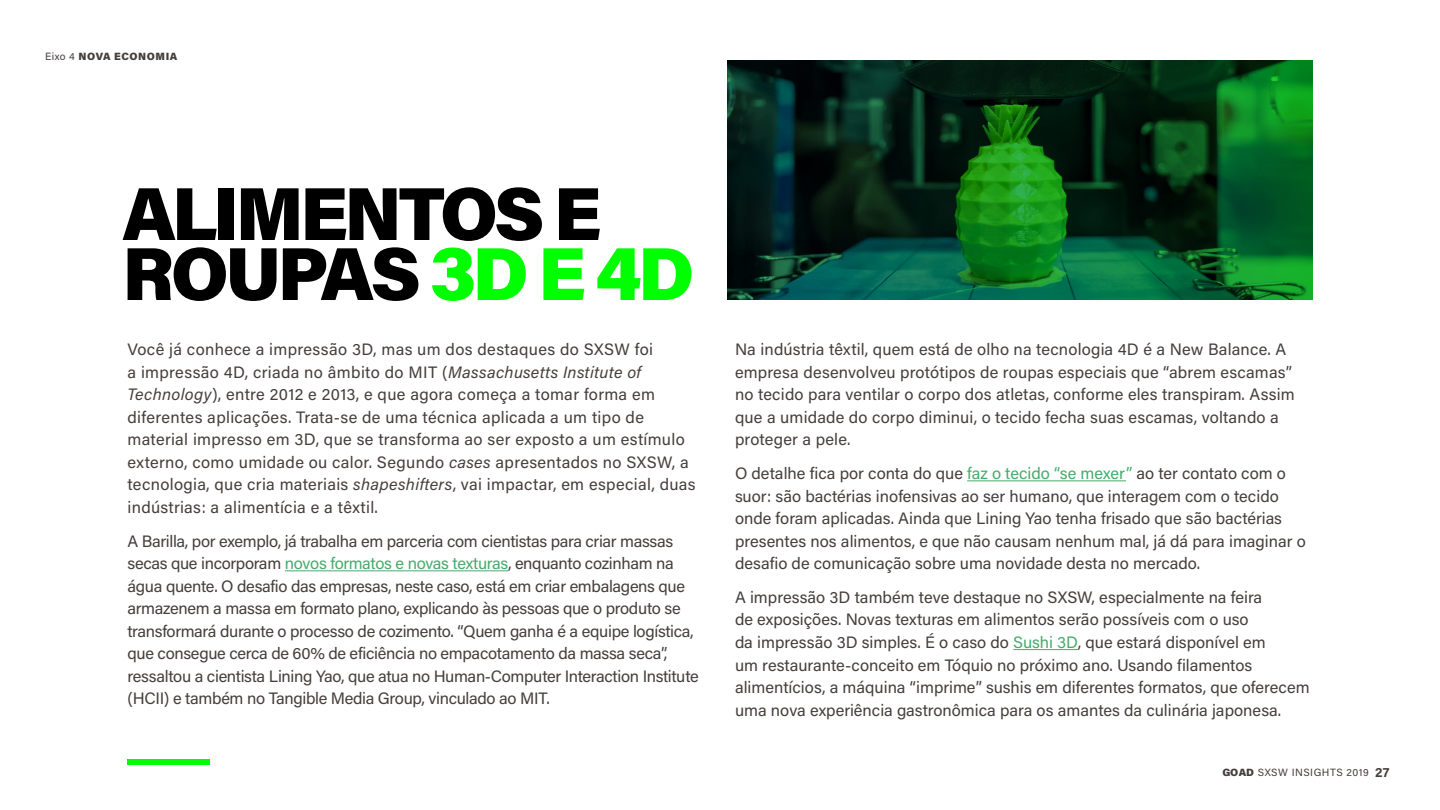
<style>
.page{position:relative;width:1440px;height:810px;background:#fff}
.page>*{position:absolute;margin:0;border:0;box-sizing:border-box;transform-origin:0 0}
.t1{font:900 75px/60px "Acumin Pro";letter-spacing:-.05em;color:#000}
.t2{font:16.5px/22.5px "Acumin Pro";color:#453e3c}
.t3{font:16.5px/22.5px "Acumin Pro";letter-spacing:-.02em;color:#453e3c}
.t4{font:16.5px/22.5px "Acumin Pro";letter-spacing:.02em;color:#453e3c}
.t5{font:10.5px "Acumin Pro";letter-spacing:.05em;color:#453e3c}
.t6{font:900 10.5px "Acumin Pro";letter-spacing:.05em;color:#453e3c}
.s1{font-weight:400}
.s2{color:#0f0}
.s3{font-style:italic}
.s4{color:#47ab6c}
.s5{font-weight:900}
.s6{font-weight:700;font-size:13.5px}
</style>
<div class="page">
<img style="left:728px;top:60px;width:584px;height:240px">
<hr style="left:285px;top:570px;width:223px;height:1px;background:#47ab6c">
<hr style="left:967px;top:480px;width:159px;height:1px;background:#47ab6c">
<hr style="left:1013px;top:649px;width:65px;height:1px;background:#47ab6c">
<div style="left:128px;top:759px;width:82px;height:6px;background:#0f0"></div>
<p class="t6" style="left:45px;top:49px;width:134px"><span class="s1">Eixo 4</span> NOVA ECONOMIA</p>
<h1 class="t1" style="left:122px;top:180px;width:574px">ALIMENTOS E<br>ROUPAS <span class="s2">3D E 4D</span></h1>
<p class="t4" style="left:128px;top:338px;width:570px">Você já conhece a impressão 3D, mas um dos destaques do SXSW foi<br>a impressão 4D, criada no âmbito do MIT (<span class="s3">Massachusetts Institute of Technology</span>), entre 2012 e 2013, e que agora começa a tomar forma em diferentes aplicações. Trata-se de uma técnica aplicada a um tipo de material impresso em 3D, que se transforma ao ser exposto a um estímulo externo, como umidade ou calor. Segundo <span class="s3">cases</span> apresentados no SXSW, a tecnologia, que cria materiais <span class="s3">shapeshifters</span>, vai impactar, em especial, duas indústrias: a alimentícia e a têxtil.</p>
<p class="t3" style="left:128px;top:529px;width:573px">A Barilla, por exemplo, já trabalha em parceria com cientistas para criar massas secas que incorporam <span class="s4">novos formatos e novas texturas</span>, enquanto cozinham na água quente. O desafio das empresas, neste caso, está em criar embalagens que armazenem a massa em formato plano, explicando às pessoas que o produto se transformará durante o processo de cozimento. “Quem ganha é a equipe logística, que consegue cerca de 60% de eficiência no empacotamento da massa seca”, ressaltou a cientista Lining Yao, que atua no Human-Computer Interaction Institute (HCII) e também no Tangible Media Group, vinculado ao MIT.</p>
<p class="t2" style="left:735px;top:338px;width:561px">Na indústria têxtil, quem está de olho na tecnologia 4D é a New Balance. A empresa desenvolveu protótipos de roupas especiais que “abrem escamas” no tecido para ventilar o corpo dos atletas, conforme eles transpiram. Assim que a umidade do corpo diminui, o tecido fecha suas escamas, voltando a proteger a pele.</p>
<p class="t2" style="left:735px;top:462px;width:572px">O detalhe fica por conta do que <span class="s4">faz o tecido “se mexer”</span> ao ter contato com o suor: são bactérias inofensivas ao ser humano, que interagem com o tecido onde foram aplicadas. Ainda que Lining Yao tenha frisado que são bactérias presentes nos alimentos, e que não causam nenhum mal, já dá para imaginar o desafio de comunicação sobre uma novidade desta no mercado.</p>
<p class="t2" style="left:735px;top:585px;width:576px">A impressão 3D também teve destaque no SXSW, especialmente na feira<br>de exposições. Novas texturas em alimentos serão possíveis com o uso<br>da impressão 3D simples. É o caso do <span class="s4">Sushi 3D</span>, que estará disponível em<br>um restaurante-conceito em Tóquio no próximo ano. Usando filamentos alimentícios, a máquina “imprime” sushis em diferentes formatos, que oferecem uma nova experiência gastronômica para os amantes da culinária japonesa.</p>
<p class="t5" style="left:1222px;top:765px;width:169px"><span class="s5">GOAD</span> SXSW INSIGHTS 2019 <span class="s6">27</span></p>
</div>
